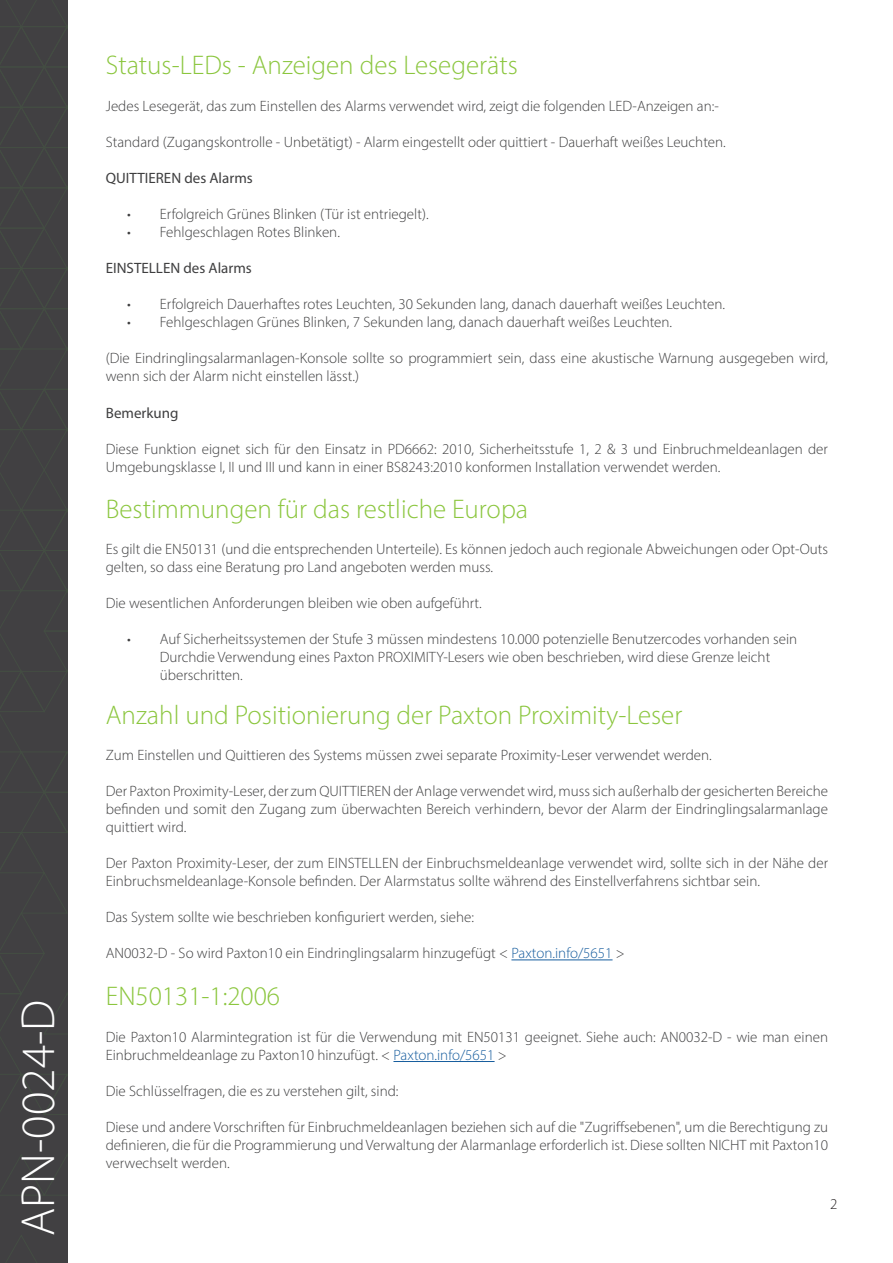
<style>
.page{position:relative;width:893px;height:1263px;background:#fff}
.page>*{position:absolute;margin:0;border:0;box-sizing:border-box;transform-origin:0 0}
.t1{font:300 48px "Myriad Pro";color:#fff}
.t2{font:300 27px "Myriad Pro";color:#8bc63e}
.t3{font:300 15px/18px "Myriad Pro";color:#3e3e3f}
.t4{font:15px "Myriad Pro";color:#3e3e3f}
.t5{font:300 15px "Myriad Pro";color:#231f20}
.s1{color:#175d9e}
</style>
<div class="page">
<div style="left:0;top:0;width:67px;height:1263px;background:#414042"></div>
<svg style="left:6px;top:1235px;width:31px;height:28px"></svg>
<svg style="left:0;top:0;width:67px;height:1196px"></svg>
<hr style="left:511px;top:959px;width:102px;height:1px;background:#175d9e">
<hr style="left:393px;top:1061px;width:102px;height:1px;background:#175d9e">
<h1 class="t1" style="left:9px;top:1236px;width:238px;rotate:-90deg">APN-0024-D</h1>
<p class="t2" style="left:106px;top:49px;width:413px">Status-LEDs - Anzeigen des Lesegeräts</p>
<p class="t3" style="left:106px;top:97px;width:614px">Jedes Lesegerät, das zum Einstellen des Alarms verwendet wird, zeigt die folgenden LED-Anzeigen an:-</p>
<p class="t3" style="left:106px;top:133px;width:621px">Standard (Zugangskontrolle - Unbetätigt) - Alarm eingestellt oder quittiert - Dauerhaft weißes Leuchten.</p>
<p class="t4" style="left:106px;top:169px;width:148px">QUITTIEREN des Alarms</p>
<p class="t3" style="left:127px;top:205px;width:303px">• Erfolgreich Grünes Blinken (Tür ist entriegelt).</p>
<p class="t3" style="left:127px;top:223px;width:214px">• Fehlgeschlagen Rotes Blinken.</p>
<p class="t4" style="left:106px;top:259px;width:148px">EINSTELLEN des Alarms</p>
<p class="t3" style="left:127px;top:295px;width:599px">• Erfolgreich Dauerhaftes rotes Leuchten, 30 Sekunden lang, danach dauerhaft weißes Leuchten.</p>
<p class="t3" style="left:127px;top:313px;width:547px">• Fehlgeschlagen Grünes Blinken, 7 Sekunden lang, danach dauerhaft weißes Leuchten.</p>
<p class="t3" style="left:106px;top:349px;width:724px">(Die Eindringlingsalarmanlagen-Konsole sollte so programmiert sein, dass eine akustische Warnung ausgegeben wird, wenn sich der Alarm nicht einstellen lässt.)</p>
<p class="t4" style="left:106px;top:403px;width:74px">Bemerkung</p>
<p class="t3" style="left:106px;top:440px;width:724px">Diese Funktion eignet sich für den Einsatz in PD6662: 2010, Sicherheitsstufe 1, 2 &amp; 3 und Einbruchmeldeanlagen der<br>Umgebungsklasse I, II und III und kann in einer BS8243:2010 konformen Installation verwendet werden.</p>
<p class="t2" style="left:106px;top:492px;width:424px">Bestimmungen für das restliche Europa</p>
<p class="t3" style="left:106px;top:540px;width:724px">Es gilt die EN50131 (und die entsprechenden Unterteile). Es können jedoch auch regionale Abweichungen oder Opt-Outs gelten, so dass eine Beratung pro Land angeboten werden muss.</p>
<p class="t3" style="left:106px;top:594px;width:378px">Die wesentlichen Anforderungen bleiben wie oben aufgeführt.</p>
<p class="t3" style="left:160px;top:630px;width:639px;text-indent:-33px">• Auf Sicherheitssystemen der Stufe 3 müssen mindestens 10.000 potenzielle Benutzercodes vorhanden sein<br>Durchdie Verwendung eines Paxton PROXIMITY-Lesers wie oben beschrieben, wird diese Grenze leicht überschritten.</p>
<p class="t2" style="left:106px;top:698px;width:578px">Anzahl und Positionierung der Paxton Proximity-Leser</p>
<p class="t3" style="left:106px;top:746px;width:608px">Zum Einstellen und Quittieren des Systems müssen zwei separate Proximity-Leser verwendet werden.</p>
<p class="t3" style="left:106px;top:782px;width:724px;text-align:justify">Der Paxton Proximity-Leser, der zum QUITTIEREN der Anlage verwendet wird, muss sich außerhalb der gesicherten Bereiche befinden und somit den Zugang zum überwachten Bereich verhindern, bevor der Alarm der Eindringlingsalarmanlage quittiert wird.</p>
<p class="t3" style="left:106px;top:854px;width:724px">Der Paxton Proximity-Leser, der zum EINSTELLEN der Einbruchsmeldeanlage verwendet wird, sollte sich in der Nähe der<br>Einbruchsmeldeanlage-Konsole befinden. Der Alarmstatus sollte während des Einstellverfahrens sichtbar sein.</p>
<p class="t3" style="left:106px;top:908px;width:370px">Das System sollte wie beschrieben konfiguriert werden, siehe:</p>
<p class="t3" style="left:106px;top:944px;width:520px">AN0032-D - So wird Paxton10 ein Eindringlingsalarm hinzugefügt &lt; <span class="s1">Paxton.info/5651</span> &gt;</p>
<p class="t2" style="left:106px;top:980px;width:176px">EN50131-1:2006</p>
<p class="t3" style="left:106px;top:1028px;width:724px">Die Paxton10 Alarmintegration ist für die Verwendung mit EN50131 geeignet. Siehe auch: AN0032-D - wie man einen<br>Einbruchmeldeanlage zu Paxton10 hinzufügt. &lt; <span class="s1">Paxton.info/5651</span> &gt;</p>
<p class="t3" style="left:106px;top:1082px;width:294px">Die Schlüsselfragen, die es zu verstehen gilt, sind:</p>
<p class="t3" style="left:106px;top:1118px;width:724px;text-align:justify">Diese und andere Vorschriften für Einbruchmeldeanlagen beziehen sich auf die "Zugriffsebenen", um die Berechtigung zu definieren, die für die Programmierung und Verwaltung der Alarmanlage erforderlich ist. Diese sollten NICHT mit Paxton10 verwechselt werden.</p>
<p class="t5" style="left:830px;top:1195px;width:9px">2</p>
</div>
